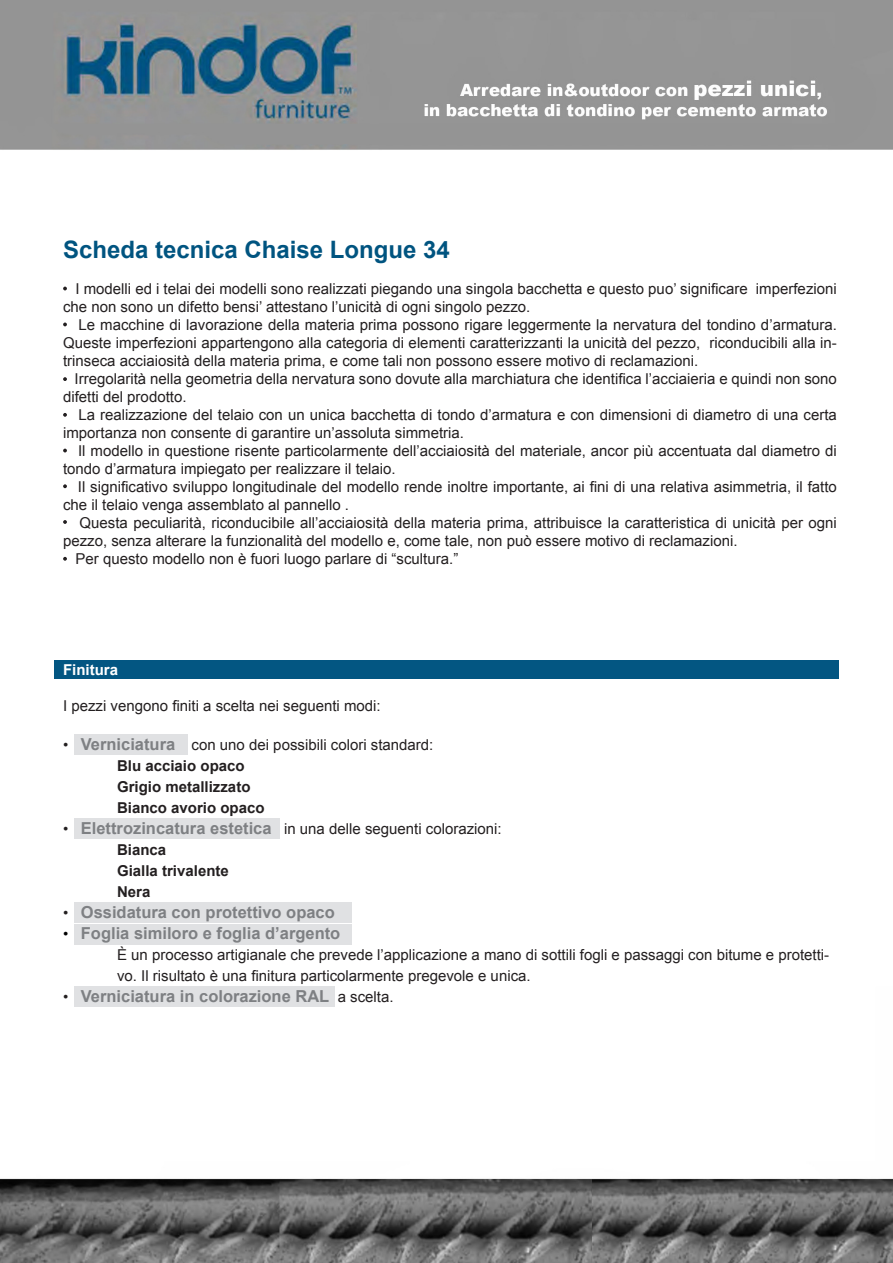
<style>
.page{position:relative;width:893px;height:1263px;background:#fff}
.page>*{position:absolute;margin:0;border:0;box-sizing:border-box;transform-origin:0 0}
.t1{font:700 24px "Arial";color:#005480}
.t2{font:700 16.5px "Arial";color:#7e8083}
.t3{font:15px/18px "Arial";color:#231f20}
.t4{font:700 15px "Arial";color:#231f20}
.t5{font:700 15px "Arial";color:#fff}
.s1{font-weight:700;font-size:16.5px;color:#7e8083}
.s2{font-weight:400;font-size:15px;color:#231f20}
.s3{font-weight:400;font-size:15px;color:#000}
</style>
<div class="page">
<img style="left:0;top:0;width:893px;height:1262px">
<div style="left:54px;top:660px;width:784px;height:18px;background:#035682"></div>
<div style="left:74px;top:734px;width:113px;height:21px;background:#e0e1e3"></div>
<div style="left:74px;top:902px;width:278px;height:21px;background:#e0e1e3"></div>
<div style="left:74px;top:924px;width:278px;height:20px;background:#e0e1e3"></div>
<div style="left:74px;top:987px;width:261px;height:20px;background:#e0e1e3"></div>
<div style="left:74px;top:818px;width:206px;height:21px;background:#e0e1e3"></div>
<svg style="left:63px;top:287px;width:4px;height:3px"></svg>
<svg style="left:63px;top:323px;width:4px;height:3px"></svg>
<svg style="left:63px;top:377px;width:4px;height:4px"></svg>
<svg style="left:63px;top:413px;width:4px;height:4px"></svg>
<svg style="left:63px;top:449px;width:4px;height:3px"></svg>
<svg style="left:63px;top:484px;width:4px;height:4px"></svg>
<svg style="left:63px;top:520px;width:4px;height:4px"></svg>
<svg style="left:63px;top:557px;width:4px;height:4px"></svg>
<p class="t1" style="left:63px;top:233px;width:388px">Scheda tecnica Chaise Longue 34</p>
<p class="t3" style="left:63px;top:280px;width:775px;text-indent:12px">I modelli ed i telai dei modelli sono realizzati piegando una singola bacchetta e questo puo’ significare imperfezioni che non sono un difetto bensi’ attestano l’unicità di ogni singolo pezzo.</p>
<p class="t3" style="left:63px;top:316px;width:775px;text-align:justify;text-indent:15px">Le macchine di lavorazione della materia prima possono rigare leggermente la nervatura del tondino d’armatura.<br>Queste imperfezioni appartengono alla categoria di elementi caratterizzanti la unicità del pezzo, riconducibili alla in&shy;trinseca acciaiosità della materia prima, e come tali non possono essere motivo di reclamazioni.</p>
<p class="t3" style="left:63px;top:370px;width:775px;text-indent:12px">Irregolarità nella geometria della nervatura sono dovute alla marchiatura che identifica l’acciaieria e quindi non sono difetti del prodotto.</p>
<p class="t3" style="left:63px;top:406px;width:775px;text-indent:15px">La realizzazione del telaio con un unica bacchetta di tondo d’armatura e con dimensioni di diametro di una certa importanza non consente di garantire un’assoluta simmetria.</p>
<p class="t3" style="left:63px;top:442px;width:775px;text-indent:15px">Il modello in questione risente particolarmente dell’acciaiosità del materiale, ancor più accentuata dal diametro di tondo d’armatura impiegato per realizzare il telaio.</p>
<p class="t3" style="left:63px;top:478px;width:775px;text-indent:15px">Il significativo sviluppo longitudinale del modello rende inoltre importante, ai fini di una relativa asimmetria, il fatto che il telaio venga assemblato al pannello .</p>
<p class="t3" style="left:63px;top:514px;width:775px;text-indent:16px">Questa peculiarità, riconducibile all’acciaiosità della materia prima, attribuisce la caratteristica di unicità per ogni pezzo, senza alterare la funzionalità del modello e, come tale, non può essere motivo di reclamazioni.</p>
<p class="t3" style="left:76px;top:550px;width:384px">Per questo modello non è fuori luogo parlare di “scultura.”</p>
<p class="t5" style="left:63px;top:660px;width:57px">Finitura</p>
<p class="t3" style="left:63px;top:697px;width:319px">I pezzi vengono finiti a scelta nei seguenti modi:</p>
<p class="t3" style="left:63px;top:736px;width:372px">• <span class="s1">Verniciatura</span> con uno dei possibili colori standard:</p>
<p class="t4" style="left:117px;top:756px;width:129px">Blu acciaio opaco</p>
<p class="t4" style="left:117px;top:777px;width:135px">Grigio metallizzato</p>
<p class="t4" style="left:117px;top:798px;width:149px">Bianco avorio opaco</p>
<p class="t3" style="left:63px;top:820px;width:440px">• <span class="s1">Elettrozincatura estetica</span> in una delle seguenti colorazioni:</p>
<p class="t4" style="left:117px;top:840px;width:51px">Bianca</p>
<p class="t4" style="left:117px;top:861px;width:113px">Gialla trivalente</p>
<p class="t4" style="left:117px;top:882px;width:35px">Nera</p>
<p class="t2" style="left:63px;top:902px;width:273px"><span class="s2">•</span> Ossidatura con protettivo opaco</p>
<p class="t2" style="left:63px;top:923px;width:279px"><span class="s3">•</span> Foglia similoro e foglia d’argento</p>
<p class="t3" style="left:117px;top:945px;width:714px;line-height:21px">È un processo artigianale che prevede l’applicazione a mano di sottili fogli e passaggi con bitume e protetti&shy;vo. Il risultato è una finitura particolarmente pregevole e unica.</p>
<p class="t2" style="left:63px;top:986px;width:332px"><span class="s2">•</span> Verniciatura in colorazione RAL <span class="s2">a scelta.</span></p>
</div>
